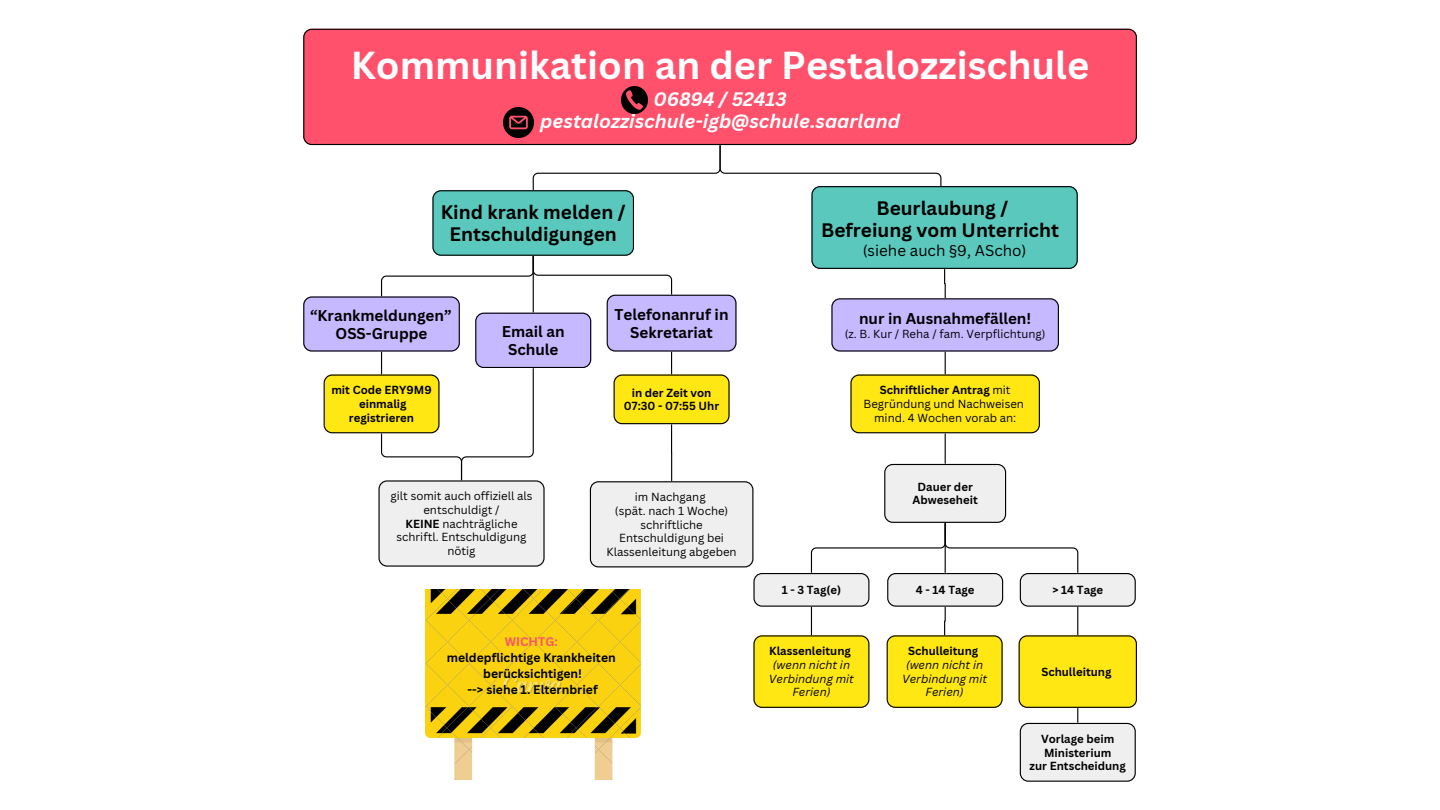
<style>
.page{position:relative;width:1440px;height:810px;background:#fff}
.page>*{position:absolute;margin:0;border:0;box-sizing:border-box;transform-origin:0 0}
.t1{font:700 38px "Canva Sans";color:#fff}
.t2{font:700 19px/22.5px "Canva Sans";color:#000;text-align:center}
.t3{font:italic 700 19px/22.5px "Canva Sans";color:#fff;text-align:center}
.t4{font:700 15.2px/18px "Canva Sans";color:#000;text-align:center}
.t5{font:15.2px "Canva Sans";color:#000}
.t6{font:700 12.1px/15.8px "Canva Sans";color:#000;text-align:center}
.t7{font:11.4px/13.7px "Canva Sans";color:#000;text-align:center}
.t8{font:700 11.4px/13.7px "Canva Sans";color:#000;text-align:center}
.t9{font:italic 11.4px/13.7px "Canva Sans";color:#000;text-align:center}
.s1{font-weight:700}
.s2{color:#ff516b}
</style>
<div class="page">
<div style="left:303px;top:29px;width:834px;height:116px;background:#ff516b"></div>
<img style="left:621px;top:87px;width:26px;height:26px">
<img style="left:503px;top:107px;width:30px;height:31px">
<svg style="left:303px;top:145px;width:834px;height:637px"></svg>
<h1 class="t1" style="left:351px;top:38px;width:740px">Kommunikation an der Pestalozzischule</h1>
<h1 class="t3" style="left:540px;top:87px;width:361px">06894 / 52413 pestalozzischule-igb@schule.saarland</h1>
<h1 class="t2" style="left:441px;top:200px;width:187px">Kind krank melden /<br>Entschuldigungen</h1>
<h3 class="t4" style="left:310px;top:306px;width:143px">“Krankmeldungen”<br>OSS-Gruppe</h3>
<h3 class="t4" style="left:502px;top:322px;width:65px">Email an<br>Schule</h3>
<h3 class="t4" style="left:615px;top:305px;width:116px">Telefonanruf in<br>Sekretariat</h3>
<h4 class="t8" style="left:331px;top:383px;width:102px">mit Code ERY9M9 einmalig registrieren</h4>
<h4 class="t8" style="left:624px;top:385px;width:97px">in der Zeit von<br>07:30 - 07:55 Uhr</h4>
<p class="t7" style="left:391px;top:489px;width:143px">gilt somit auch offiziell als entschuldigt /</p>
<p class="t7" style="left:396px;top:516px;width:132px"><span class="s1">KEINE</span> nachträgliche schriftl. Entschuldigung nötig</p>
<p class="t7" style="left:635px;top:490px;width:72px">im Nachgang</p>
<p class="t7" style="left:607px;top:504px;width:132px">(spät. nach 1 Woche) schriftliche<br>Entschuldigung bei<br>Klassenleitung abgeben</p>
<p class="t6" style="left:447px;top:634px;width:171px"><span class="s2">WICHTG:<br></span>meldepflichtige Krankheiten berücksichtigen!<br>--&gt; siehe 1. Elternbrief</p>
<p class="t2" style="left:821px;top:196px;width:239px">Beurlaubung /<br>Befreiung vom Unterricht</p>
<p class="t5" style="left:863px;top:240px;width:165px">(siehe auch §9, AScho)</p>
<p class="t4" style="left:859px;top:309px;width:174px">nur in Ausnahmefällen!</p>
<h4 class="t7" style="left:845px;top:327px;width:202px">(z. B. Kur / Reha / fam. Verpflichtung)</h4>
<h2 class="t7" style="left:864px;top:383px;width:162px"><span class="s1">Schriftlicher Antrag</span> mit<br>Begründung und Nachweisen</h2>
<p class="t7" style="left:874px;top:411px;width:144px">mind. 4 Wochen vorab an:</p>
<p class="t8" style="left:913px;top:479px;width:67px">Dauer der<br>Abweseheit</p>
<p class="t8" style="left:782px;top:583px;width:61px">1 - 3 Tag(e)</p>
<p class="t8" style="left:916px;top:583px;width:60px">4 - 14 Tage</p>
<h4 class="t8" style="left:1052px;top:583px;width:52px">&gt; 14 Tage</h4>
<h4 class="t8" style="left:769px;top:644px;width:83px">Klassenleitung</h4>
<h4 class="t9" style="left:769px;top:658px;width:86px">(wenn nicht in<br>Verbindung mit<br>Ferien)</h4>
<h4 class="t8" style="left:908px;top:644px;width:72px">Schulleitung</h4>
<p class="t9" style="left:902px;top:658px;width:86px">(wenn nicht in<br>Verbindung mit<br>Ferien)</p>
<p class="t8" style="left:1041px;top:665px;width:72px">Schulleitung</p>
<p class="t8" style="left:1030px;top:732px;width:98px">Vorlage beim<br>Ministerium<br>zur Entscheidung</p>
</div>
